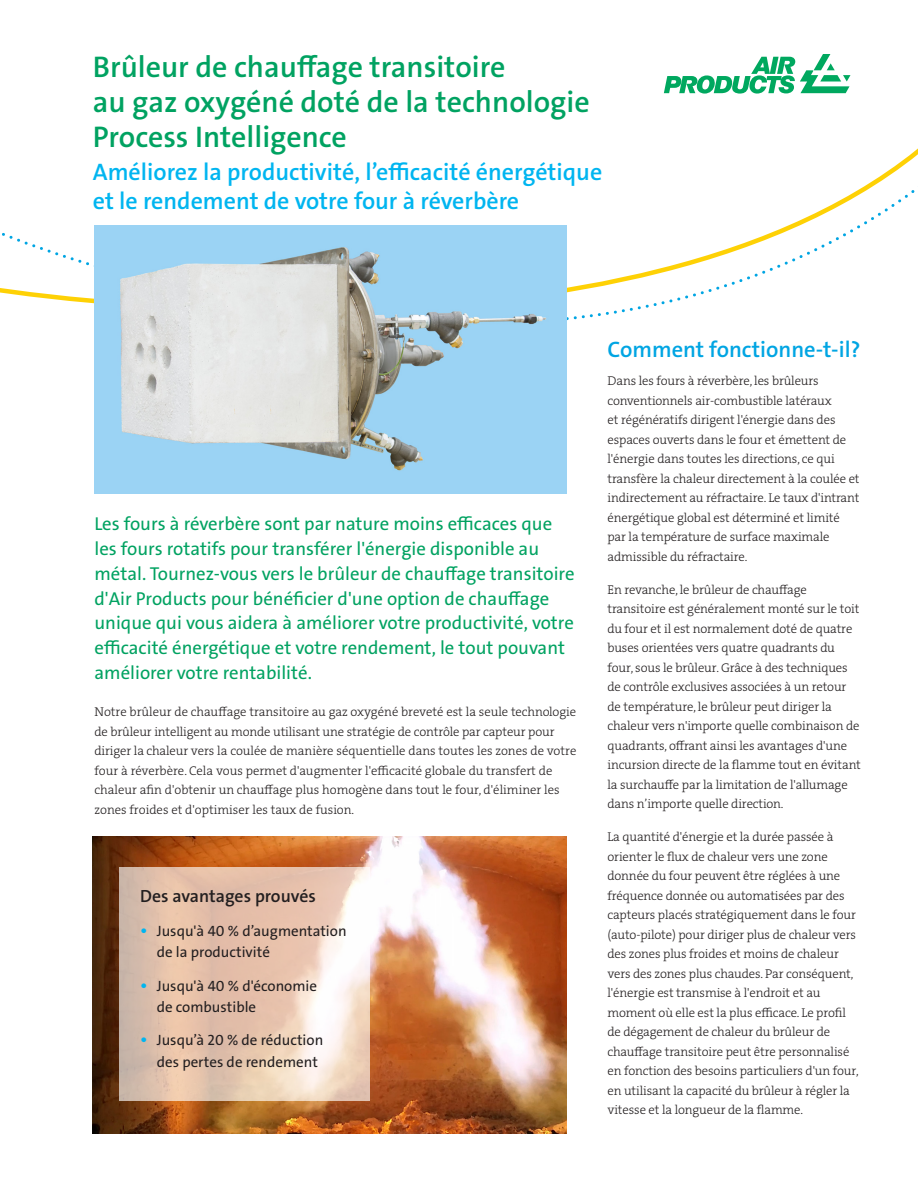
<style>
.page{position:relative;width:918px;height:1188px;background:#fff}
.page>*{position:absolute;margin:0;border:0;box-sizing:border-box;transform-origin:0 0}
.Main_headline{font:600 30px/34.5px "The Sans LF";color:#00a261}
.Main_headline-2{font:600 24px/28.5px "The Sans LF";color:#00b5f0}
.Subhead_level_1{font:600 22.5px "The Sans LF";color:#00a5e3}
.Intro_body_copy{font:18.75px/24.8px "The Sans LF";color:#00a261}
.Subhead_level_2{font:600 17.7px "The Sans LF";color:#231f20}
.Body_copy{font:15px/21.1px "The Sans LF";color:#231f20}
.Body_copy-2{font:12.75px/19.5px "The Serif LP3 Lig";letter-spacing:-.01em;color:#231f20}
.Intro_body_copy-2{font:12.75px/19.5px "The Serif LP3 Lig";color:#231f20}
.s1{font-weight:600;font-size:17.7px;color:#00b5f0}
</style>
<div class="page">
<svg style="left:0;top:173px;width:915px;height:148px"></svg>
<svg style="left:664px;top:54px;width:186px;height:40px"></svg>
<img style="left:94px;top:225px;width:473px;height:268px">
<img style="left:93px;top:837px;width:473px;height:297px">
<svg style="left:120px;top:868px;width:250px;height:233px;background:#e7cab8"></svg>
<p class="Main_headline" style="left:93px;top:50px;width:498px">Brûleur de chauffage transitoire<br>au gaz oxygéné doté de la technologie</p>
<p class="Main_headline" style="left:93px;top:120px;width:256px">Process Intelligence</p>
<p class="Main_headline-2" style="left:93px;top:158px;width:511px">Améliorez la productivité, l’efficacité énergétique et le rendement de votre four à réverbère</p>
<p class="Intro_body_copy" style="left:94px;top:512px;width:482px">Les fours à réverbère sont par nature moins efficaces que les fours rotatifs pour transférer l'énergie disponible au métal. Tournez-vous vers le brûleur de chauffage transitoire d'Air Products pour bénéficier d'une option de chauffage unique qui vous aidera à améliorer votre productivité, votre efficacité énergétique et votre rendement, le tout pouvant améliorer votre rentabilité.</p>
<p class="Intro_body_copy-2" style="left:94px;top:703px;width:483px">Notre brûleur de chauffage transitoire au gaz oxygéné breveté est la seule technologie de brûleur intelligent au monde utilisant une stratégie de contrôle par capteur pour diriger la chaleur vers la coulée de manière séquentielle dans toutes les zones de votre four à réverbère. Cela vous permet d'augmenter l'efficacité globale du transfert de chaleur afin d'obtenir un chauffage plus homogène dans tout le four, d'éliminer les zones froides et d'optimiser les taux de fusion.</p>
<p class="Subhead_level_2" style="left:140px;top:885px;width:177px">Des avantages prouvés</p>
<p class="Body_copy" style="left:157px;top:920px;width:191px;text-indent:-16px"><span class="s1">•</span> Jusqu'à 40 % d’augmentation de la productivité</p>
<p class="Body_copy" style="left:157px;top:975px;width:162px;text-indent:-16px"><span class="s1">•</span> Jusqu'à 40 % d'économie de combustible</p>
<p class="Body_copy" style="left:157px;top:1030px;width:168px;text-indent:-16px"><span class="s1">•</span> Jusqu’à 20 % de réduction des pertes de rendement</p>
<p class="Subhead_level_1" style="left:608px;top:335px;width:255px">Comment fonctionne-t-il?</p>
<p class="Body_copy-2" style="left:608px;top:371px;width:254px">Dans les fours à réverbère, les brûleurs conventionnels air-combustible latéraux<br>et régénératifs dirigent l'énergie dans des espaces ouverts dans le four et émettent de l'énergie dans toutes les directions, ce qui transfère la chaleur directement à la coulée et indirectement au réfractaire. Le taux d'intrant énergétique global est déterminé et limité par la température de surface maximale admissible du réfractaire.</p>
<p class="Body_copy-2" style="left:608px;top:580px;width:255px">En revanche, le brûleur de chauffage transitoire est généralement monté sur le toit du four et il est normalement doté de quatre buses orientées vers quatre quadrants du four, sous le brûleur. Grâce à des techniques de contrôle exclusives associées à un retour de température, le brûleur peut diriger la chaleur vers n'importe quelle combinaison de quadrants, offrant ainsi les avantages d'une incursion directe de la flamme tout en évitant la surchauffe par la limitation de l'allumage dans n’importe quelle direction.</p>
<p class="Body_copy-2" style="left:608px;top:827px;width:253px">La quantité d'énergie et la durée passée à orienter le flux de chaleur vers une zone donnée du four peuvent être réglées à une fréquence donnée ou automatisées par des capteurs placés stratégiquement dans le four (auto-pilote) pour diriger plus de chaleur vers des zones plus froides et moins de chaleur vers des zones plus chaudes. Par conséquent, l'énergie est transmise à l'endroit et au moment où elle est la plus efficace. Le profil de dégagement de chaleur du brûleur de chauffage transitoire peut être personnalisé en fonction des besoins particuliers d'un four, en utilisant la capacité du brûleur à régler la vitesse et la longueur de la flamme.</p>
</div>
